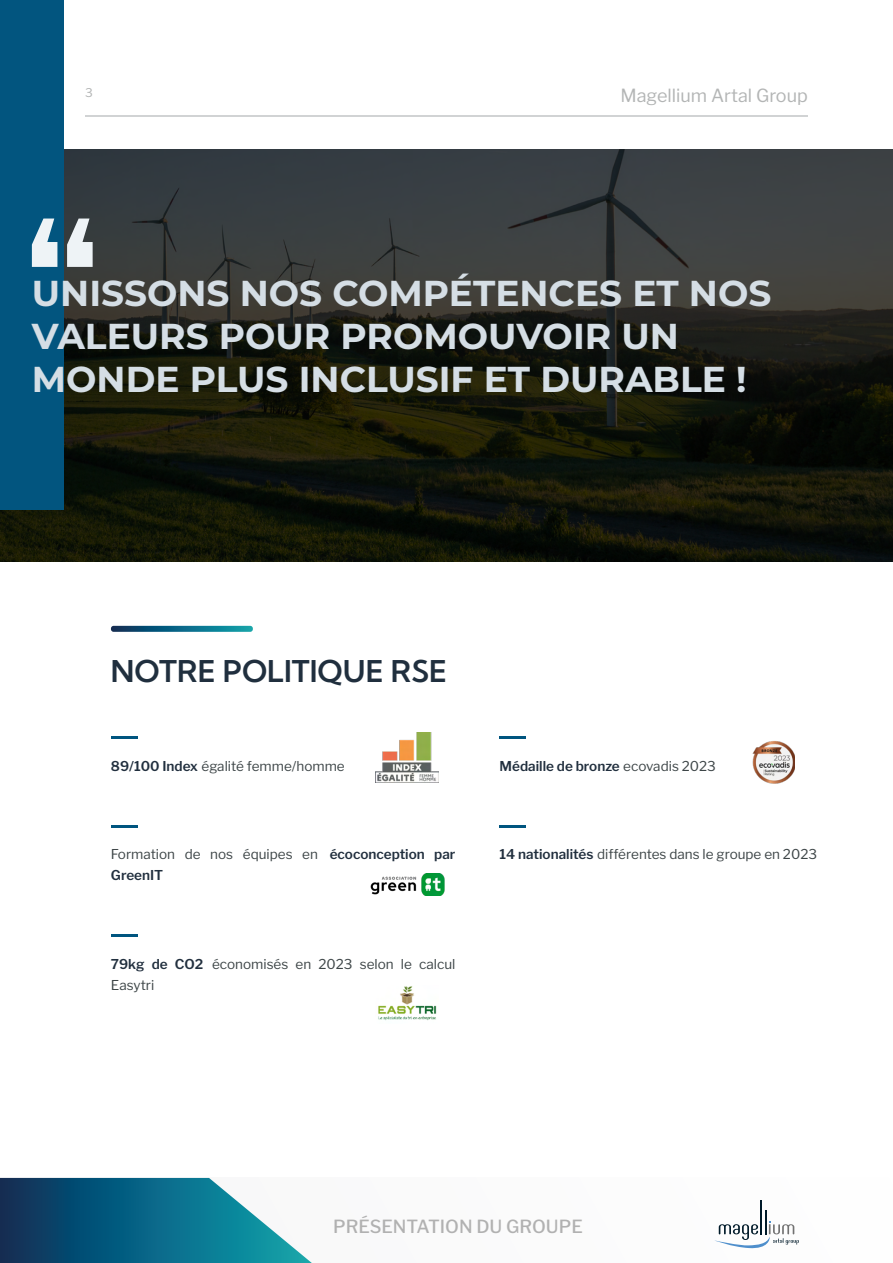
<style>
.page{position:relative;width:893px;height:1263px;background:#fff}
.page>*{position:absolute;margin:0;border:0;box-sizing:border-box;transform-origin:0 0}
.t1{font:700 36px/43.2px "Montserrat";color:#d5dee5}
.t2{font:600 30px "Kumbh Sans";color:#202f3e}
.t3{font:500 18px "Libre Franklin";color:#b1b1b1}
.t4{font:18px "Libre Franklin";color:#b3b5b5}
.t5{font:13.5px/21px "Libre Franklin";color:#3d4547}
.t6{font:600 13.5px "Libre Franklin";color:#212f3e}
.t7{font:12px "Libre Franklin";color:#b3b5b5}
.s1{font-weight:600;color:#212f3e}
.s2{font-weight:400;color:#3d4547}
</style>
<div class="page">
<svg style="left:111px;top:626px;width:142px;height:6px"></svg>
<img style="left:0;top:149px;width:893px;height:412px">
<div style="left:0;top:0;width:64px;height:510px;background:#02557f"></div>
<svg style="left:32px;top:219px;width:61px;height:48px"></svg>
<hr style="left:111px;top:935px;width:26px;height:2px;background:#00557f">
<hr style="left:111px;top:737px;width:26px;height:2px;background:#00557f">
<hr style="left:500px;top:737px;width:26px;height:2px;background:#00557f">
<hr style="left:111px;top:825px;width:26px;height:2px;background:#00557f">
<hr style="left:500px;top:825px;width:26px;height:2px;background:#00557f">
<img style="left:752px;top:741px;width:43px;height:43px">
<img style="left:370px;top:873px;width:75px;height:23px">
<img style="left:376px;top:732px;width:62px;height:50px">
<img style="left:378px;top:986px;width:59px;height:35px">
<div style="left:0;top:1178px;width:893px;height:85px;background:#fbfbfc"></div>
<svg style="left:0;top:1178px;width:312px;height:85px"></svg>
<hr style="left:761px;top:1200px;width:1px;height:34px;background:#001a29">
<svg style="left:715px;top:1209px;width:84px;height:40px"></svg>
<hr style="left:85px;top:115px;width:723px;height:2px;background:#d1d3d4">
<p class="t7" style="left:85px;top:83px;width:9px">3</p>
<h3 class="t4" style="left:620px;top:82px;width:189px">Magellium Artal Group</h3>
<h1 class="t1" style="left:32px;top:270px;width:741px">UNISSONS NOS COMPÉTENCES ET NOS<br>VALEURS POUR PROMOUVOIR UN<br>MONDE PLUS INCLUSIF ET DURABLE !</h1>
<h2 class="t2" style="left:111px;top:652px;width:338px">NOTRE POLITIQUE RSE</h2>
<p class="t5" style="left:111px;top:754px;width:235px"><span class="s1">89/100 Index</span> égalité femme/homme</p>
<p class="t6" style="left:500px;top:755px;width:218px">Médaille de bronze <span class="s2">ecovadis 2023</span></p>
<p class="t5" style="left:111px;top:842px;width:346px">Formation de nos équipes en <span class="s1">écoconception par<br>GreenIT</span></p>
<p class="t5" style="left:500px;top:842px;width:319px"><span class="s1">14 nationalités</span> différentes dans le groupe en 2023</p>
<p class="t5" style="left:111px;top:952px;width:346px"><span class="s1">79kg de CO2</span> économisés en 2023 selon le calcul<br>Easytri</p>
<h3 class="t3" style="left:333px;top:1212px;width:251px">PRÉSENTATION DU GROUPE</h3>
</div>
